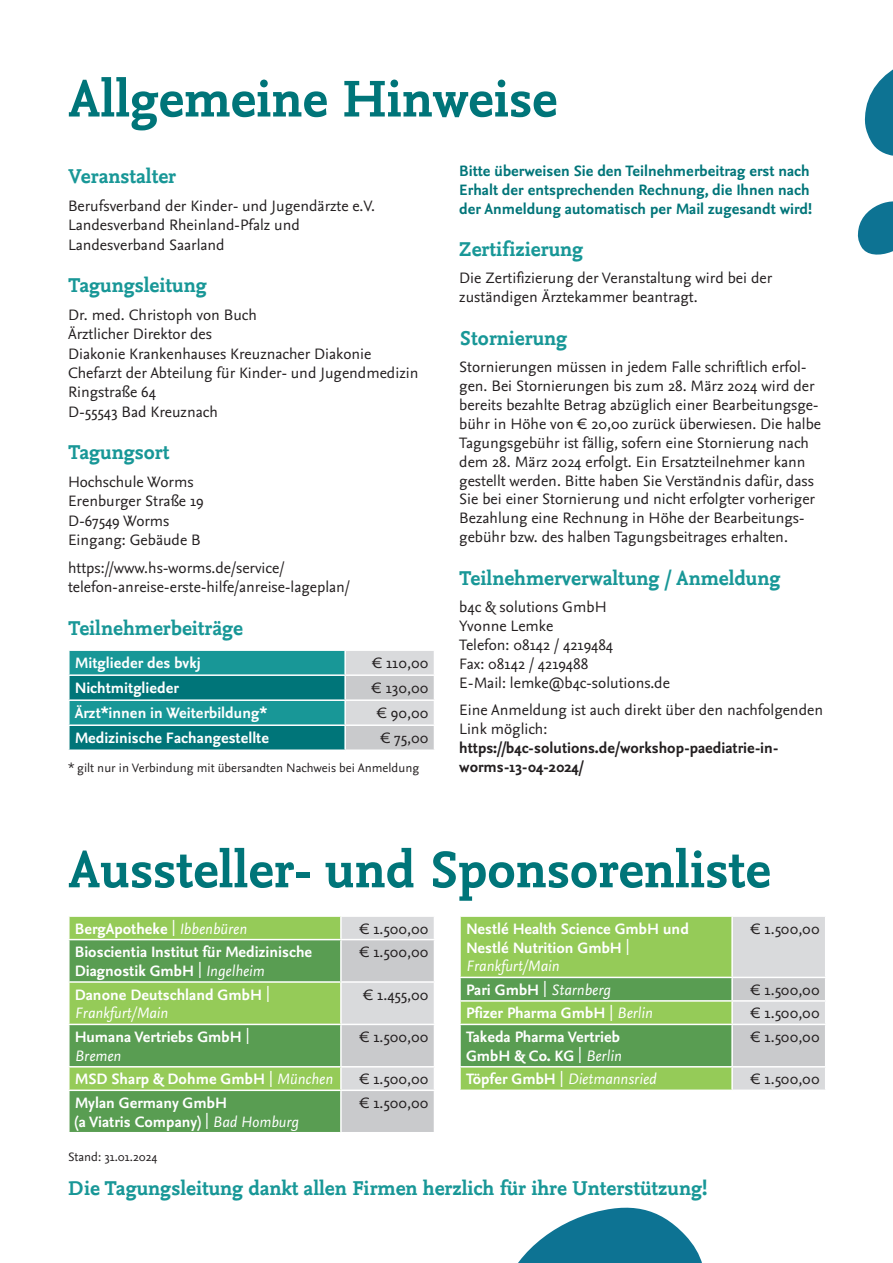
<style>
.page{position:relative;width:893px;height:1263px;background:#fff}
.page>*{position:absolute;margin:0;border:0;box-sizing:border-box;transform-origin:0 0}
.t1{font:700 54px "Nexus Mix Web W03";color:#007579}
.t2{font:700 21px "Nexus Mix Web W03";color:#189797}
.t3{font:15.75px/18.9px "Nexus Sans";color:#231f20}
.t4{font:700 15.75px/18.9px "Nexus Sans";color:#fff}
.t5{font:700 15.75px/18.9px "Nexus Sans";color:#007579}
.t6{font:700 15.75px/18.9px "Nexus Sans";color:#231f20}
.t7{font:italic 15.75px "Nexus Sans";color:#fff}
.t8{font:12.75px "Nexus Sans";color:#231f20}
.s1{font-weight:400;font-size:22.05px}
.s2{font-weight:400;font-style:italic}
.s3{font-weight:700;font-style:normal}
.s4{font-style:normal;font-size:22.05px}
</style>
<div class="page">
<svg style="left:857px;top:201px;width:36px;height:54px"></svg>
<svg style="left:864px;top:69px;width:29px;height:87px"></svg>
<svg style="left:518px;top:1207px;width:184px;height:56px"></svg>
<div style="left:70px;top:917px;width:270px;height:22px;background:#95cb58"></div>
<svg style="left:70px;top:940px;width:270px;height:192px;background:#6ead55"></svg>
<hr style="left:68px;top:981px;width:273px;height:2px;background:#fff">
<hr style="left:68px;top:1024px;width:273px;height:1px;background:#fff">
<hr style="left:68px;top:1066px;width:273px;height:1px;background:#fff">
<svg style="left:341px;top:917px;width:93px;height:215px;background:#d1d2d4"></svg>
<hr style="left:68px;top:1089px;width:273px;height:2px;background:#fff">
<hr style="left:341px;top:1089px;width:94px;height:2px;background:#fff">
<hr style="left:340px;top:1091px;width:2px;height:41px;background:#fff">
<svg style="left:460px;top:916px;width:365px;height:173px;background:#98c37c"></svg>
<svg style="left:69px;top:650px;width:365px;height:99px;background:#479ea0"></svg>
<h1 class="t1" style="left:68px;top:68px;width:491px">Allgemeine Hinweise</h1>
<h2 class="t2" style="left:68px;top:164px;width:110px">Veranstalter</h2>
<p class="t3" style="left:68px;top:196px;width:309px;line-height:19.4px">Berufsverband der Kinder- und Jugendärzte e.V.<br>Landesverband Rheinland-Pfalz und<br>Landesverband Saarland</p>
<h2 class="t2" style="left:68px;top:273px;width:140px">Tagungsleitung</h2>
<p class="t3" style="left:68px;top:305px;width:352px;line-height:19.4px">Dr. med. Christoph von Buch<br>Ärztlicher Direktor des<br>Diakonie Krankenhauses Kreuznacher Diakonie<br>Chefarzt der Abteilung für Kinder- und Jugendmedizin<br>Ringstraße 64<br>D-55543 Bad Kreuznach</p>
<h2 class="t2" style="left:68px;top:440px;width:103px">Tagungsort</h2>
<p class="t3" style="left:68px;top:472px;width:137px;line-height:19.4px">Hochschule Worms<br>Erenburger Straße 19<br>D-67549 Worms<br>Eingang: Gebäude B</p>
<p class="t3" style="left:68px;top:558px;width:283px;line-height:19.4px">https://www.hs-worms.de/service/ telefon-anreise-erste-hilfe/anreise-lageplan/</p>
<h2 class="t2" style="left:68px;top:616px;width:177px">Teilnehmerbeiträge</h2>
<p class="t4" style="left:75px;top:654px;width:127px">Mitglieder des bvkj</p>
<p class="t3" style="left:372px;top:654px;width:58px">€ 110,00</p>
<p class="t4" style="left:75px;top:679px;width:106px">Nichtmitglieder</p>
<p class="t3" style="left:372px;top:679px;width:58px">€ 130,00</p>
<p class="t4" style="left:75px;top:704px;width:194px">Ärzt*innen in Weiterbildung*</p>
<p class="t3" style="left:377px;top:704px;width:53px">€ 90,00</p>
<p class="t4" style="left:75px;top:729px;width:196px">Medizinische Fachangestellte</p>
<p class="t3" style="left:381px;top:729px;width:49px">€ 75,00</p>
<p class="t8" style="left:68px;top:759px;width:353px">* gilt nur in Verbindung mit übersandten Nachweis bei Anmeldung</p>
<p class="t5" style="left:459px;top:161px;width:354px">Bitte überweisen Sie den Teilnehmerbeitrag erst nach<br>Erhalt der entsprechenden Rechnung, die Ihnen nach der Anmeldung automatisch per Mail zugesandt wird!</p>
<h2 class="t2" style="left:459px;top:237px;width:126px">Zertifizierung</h2>
<p class="t3" style="left:459px;top:269px;width:314px">Die Zertifizierung der Veranstaltung wird bei der zuständigen Ärztekammer beantragt.</p>
<h2 class="t2" style="left:459px;top:326px;width:110px">Stornierung</h2>
<p class="t3" style="left:459px;top:357px;width:363px">Stornierungen müssen in jedem Falle schriftlich erfol&shy;gen. Bei Stornierungen bis zum 28. März 2024 wird der bereits bezahlte Betrag abzüglich einer Bearbeitungsge&shy;bühr in Höhe von € 20,00 zurück überwiesen. Die halbe Tagungsgebühr ist fällig, sofern eine Stornierung nach dem 28. März 2024 erfolgt. Ein Ersatzteilnehmer kann gestellt werden. Bitte haben Sie Verständnis dafür, dass Sie bei einer Stornierung und nicht erfolgter vorheriger Bezahlung eine Rechnung in Höhe der Bearbeitungs&shy;gebühr bzw. des halben Tagungsbeitrages erhalten.</p>
<h2 class="t2" style="left:459px;top:566px;width:323px">Teilnehmerverwaltung / Anmeldung</h2>
<p class="t3" style="left:459px;top:597px;width:212px">b4c &amp; solutions GmbH<br>Yvonne Lemke<br>Telefon: 08142 / 4219484<br>Fax: 08142 / 4219488<br>E-Mail: lemke@b4c-solutions.de</p>
<p class="t3" style="left:459px;top:700px;width:365px">Eine Anmeldung ist auch direkt über den nachfolgenden<br>Link möglich:</p>
<p class="t6" style="left:459px;top:738px;width:321px">https://b4c-solutions.de/workshop-paediatrie-in&shy;worms-13-04-2024/</p>
<h1 class="t1" style="left:68px;top:839px;width:704px">Aussteller- und Sponsorenliste</h1>
<p class="t4" style="left:75px;top:919px;width:173px">BergApotheke <span class="s1">l</span> <span class="s2">Ibbenbüren</span></p>
<p class="t3" style="left:360px;top:919px;width:70px">€ 1.500,00</p>
<p class="t4" style="left:75px;top:942px;width:239px">Bioscientia Institut für Medizinische<br>Diagnostik GmbH <span class="s1">l</span> <span class="s2">Ingelheim</span></p>
<p class="t3" style="left:360px;top:942px;width:70px">€ 1.500,00</p>
<p class="t4" style="left:75px;top:985px;width:197px">Danone Deutschland GmbH <span class="s1">l<br></span><span class="s2">Frankfurt/Main</span></p>
<p class="t3" style="left:363px;top:985px;width:66px">€ 1.455,00</p>
<p class="t4" style="left:75px;top:1027px;width:176px">Humana Vertriebs GmbH <span class="s1">l<br></span><span class="s2">Bremen</span></p>
<p class="t3" style="left:360px;top:1027px;width:70px">€ 1.500,00</p>
<p class="t4" style="left:75px;top:1069px;width:259px">MSD Sharp &amp; Dohme GmbH <span class="s1">l</span> <span class="s2">München</span></p>
<p class="t3" style="left:360px;top:1069px;width:70px">€ 1.500,00</p>
<p class="t4" style="left:75px;top:1093px;width:225px">Mylan Germany GmbH<br>(a Viatris Company) <span class="s1">l</span> <span class="s2">Bad Homburg</span></p>
<p class="t3" style="left:360px;top:1093px;width:70px">€ 1.500,00</p>
<p class="t4" style="left:466px;top:919px;width:224px">Nestlé Health Science GmbH und<br>Nestlé Nutrition GmbH <span class="s1">l<br></span><span class="s2">Frankfurt/Main</span></p>
<p class="t3" style="left:751px;top:919px;width:70px">€ 1.500,00</p>
<p class="t7" style="left:466px;top:980px;width:146px"><span class="s3">Pari GmbH</span> <span class="s4">l</span> Starnberg</p>
<p class="t3" style="left:751px;top:980px;width:70px">€ 1.500,00</p>
<p class="t4" style="left:466px;top:1003px;width:188px">Pfizer Pharma GmbH <span class="s1">l</span> <span class="s2">Berlin</span></p>
<p class="t3" style="left:751px;top:1003px;width:70px">€ 1.500,00</p>
<p class="t4" style="left:466px;top:1027px;width:157px">Takeda Pharma Vertrieb<br>GmbH &amp; Co. KG <span class="s1">l</span> <span class="s2">Berlin</span></p>
<p class="t3" style="left:751px;top:1027px;width:70px">€ 1.500,00</p>
<p class="t7" style="left:466px;top:1069px;width:192px"><span class="s3">Töpfer GmbH</span> <span class="s4">l</span> Dietmannsried</p>
<p class="t3" style="left:751px;top:1069px;width:70px">€ 1.500,00</p>
<p class="t8" style="left:68px;top:1149px;width:91px">Stand: 31.01.2024</p>
<h2 class="t2" style="left:68px;top:1176px;width:641px">Die Tagungsleitung dankt allen Firmen herzlich für ihre Unterstützung!</h2>
</div>
